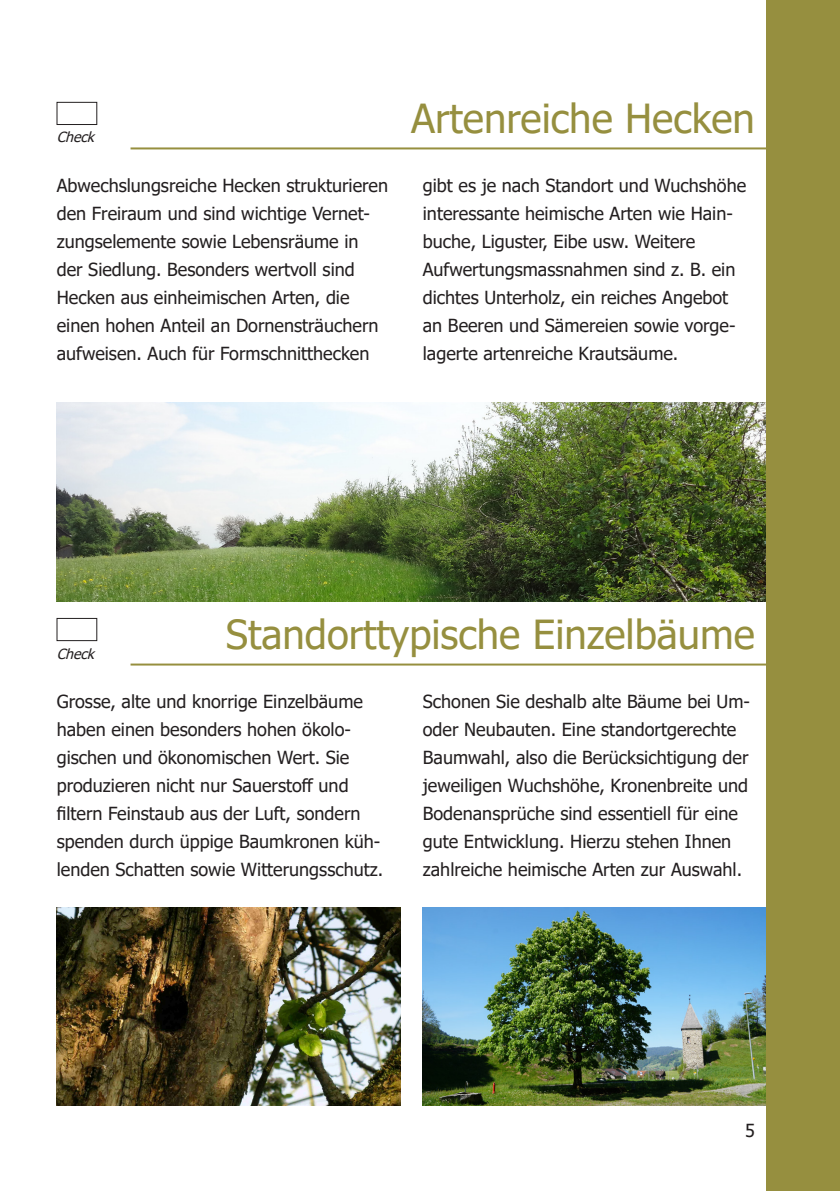
<style>
.page{position:relative;width:840px;height:1191px;background:#fff}
.page>*{position:absolute;margin:0;border:0;box-sizing:border-box;transform-origin:0 0}
.t1{font:40px "Tahoma";color:#968f3f}
.t2{font:18px/28px "Tahoma";color:#231f20}
.t3{font:italic 14px "Tahoma";color:#231f20}
</style>
<div class="page">
<img style="left:57px;top:403px;width:708px;height:198px">
<img style="left:422px;top:907px;width:343px;height:199px">
<img style="left:57px;top:907px;width:343px;height:199px">
<div style="left:765px;top:0;width:74px;height:1191px;background:#968f3f"></div>
<div style="left:57px;top:102px;width:40px;height:23px;border:1px solid #231f20"></div>
<hr style="left:130px;top:147px;width:635px;height:2px;background:#968f3f">
<hr style="left:130px;top:663px;width:635px;height:2px;background:#968f3f">
<div style="left:57px;top:618px;width:40px;height:23px;border:1px solid #231f20"></div>
<p class="t3" style="left:57px;top:128px;width:44px">Check</p>
<h1 class="t1" style="left:411px;top:91px;width:345px">Artenreiche Hecken</h1>
<p class="t2" style="left:57px;top:172px;width:333px">Abwechslungsreiche Hecken strukturieren den Freiraum und sind wichtige Vernet&shy;zungselemente sowie Lebensräume in der Siedlung. Besonders wertvoll sind Hecken aus einheimischen Arten, die einen hohen Anteil an Dornensträuchern aufweisen. Auch für Formschnitthecken</p>
<p class="t2" style="left:422px;top:172px;width:325px">gibt es je nach Standort und Wuchshöhe interessante heimische Arten wie Hain&shy;buche, Liguster, Eibe usw. Weitere Aufwertungsmassnahmen sind z. B. ein dichtes Unterholz, ein reiches Angebot an Beeren und Sämereien sowie vorge&shy;lagerte artenreiche Krautsäume.</p>
<p class="t3" style="left:57px;top:644px;width:44px">Check</p>
<h1 class="t1" style="left:226px;top:607px;width:530px">Standorttypische Einzelbäume</h1>
<p class="t2" style="left:57px;top:688px;width:328px">Grosse, alte und knorrige Einzelbäume haben einen besonders hohen ökolo&shy;gischen und ökonomischen Wert. Sie produzieren nicht nur Sauerstoff und filtern Feinstaub aus der Luft, sondern spenden durch üppige Baumkronen küh&shy;lenden Schatten sowie Witterungsschutz.</p>
<p class="t2" style="left:422px;top:688px;width:328px">Schonen Sie deshalb alte Bäume bei Um&shy;oder Neubauten. Eine standortgerechte Baumwahl, also die Berücksichtigung der jeweiligen Wuchshöhe, Kronenbreite und Bodenansprüche sind essentiell für eine gute Entwicklung. Hierzu stehen Ihnen zahlreiche heimische Arten zur Auswahl.</p>
<p class="t2" style="left:744px;top:1117px;width:11px">5</p>
</div>
